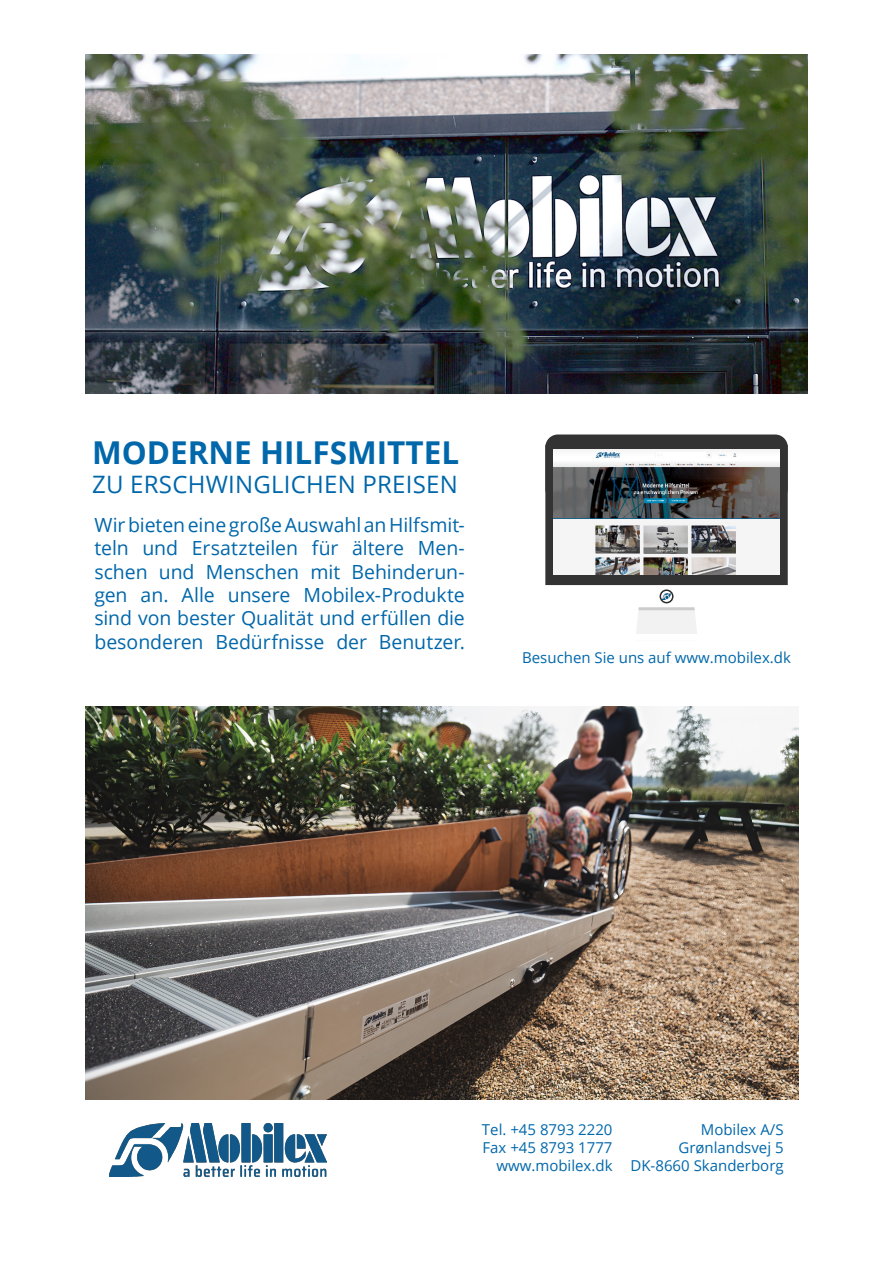
<style>
.page{position:relative;width:893px;height:1263px;background:#fff}
.page>*{position:absolute;margin:0;border:0;box-sizing:border-box;transform-origin:0 0}
.t1{font:700 31.5px "Open Sans";color:#0067aa}
.t2{font:24px "Open Sans";letter-spacing:.01em;color:#0067aa}
.t3{font:19.5px/23.4px "Open Sans";letter-spacing:-.005em;color:#0067aa;text-align:justify}
.t4{font:15px "Open Sans";color:#0067aa}
</style>
<div class="page">
<img style="left:85px;top:707px;width:714px;height:392px">
<img style="left:85px;top:54px;width:723px;height:339px">
<div style="left:545px;top:434px;width:243px;height:67px;background:#333;border-radius:13px"></div>
<div style="left:660px;top:589px;width:13px;height:14px;border:2px solid #292d2f;border-radius:50%"></div>
<svg style="left:545px;top:445px;width:243px;height:140px"></svg>
<img style="left:554px;top:450px;width:225px;height:125px">
<svg style="left:636px;top:593px;width:61px;height:41px"></svg>
<img style="left:109px;top:1124px;width:217px;height:52px">
<p class="t1" style="left:92px;top:430px;width:368px">MODERNE HILFSMITTEL</p>
<p class="t2" style="left:92px;top:468px;width:367px">ZU ERSCHWINGLICHEN PREISEN</p>
<p class="t3" style="left:94px;top:512px;width:372px">Wir bieten eine große Auswahl an Hilfsmit&shy;teln und Ersatzteilen für ältere Men&shy;schen und Menschen mit Behinderun&shy;gen an. Alle unsere Mobilex-Produkte sind von bester Qualität und erfüllen die besonderen Bedürfnisse der Benutzer.</p>
<p class="t4" style="left:522px;top:648px;width:270px">Besuchen Sie uns auf www.mobilex.dk</p>
<p class="t4" style="left:482px;top:1120px;width:132px">Tel. +45 8793 2220</p>
<p class="t4" style="left:483px;top:1138px;width:132px">Fax +45 8793 1777</p>
<p class="t4" style="left:496px;top:1156px;width:118px">www.mobilex.dk</p>
<p class="t4" style="left:701px;top:1120px;width:84px">Mobilex A/S</p>
<p class="t4" style="left:678px;top:1138px;width:107px">Grønlandsvej 5</p>
<p class="t4" style="left:630px;top:1156px;width:155px">DK-8660 Skanderborg</p>
</div>
